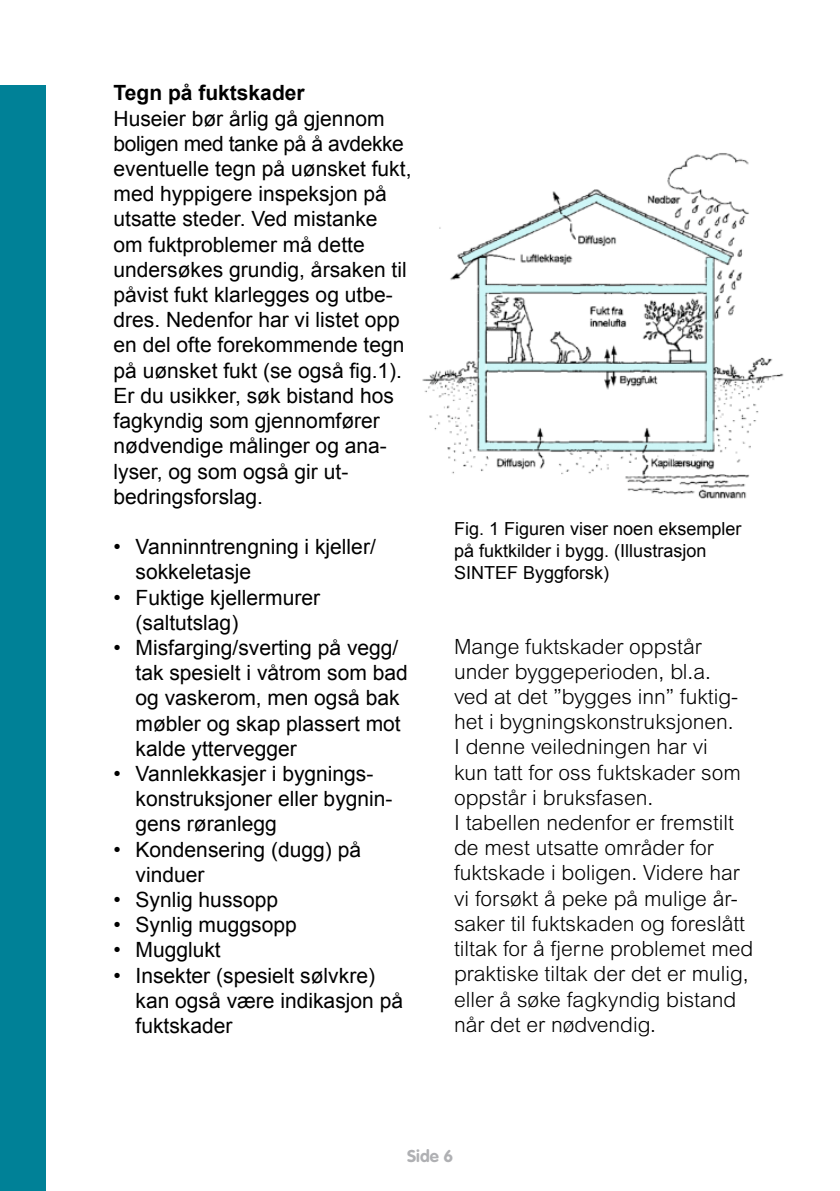
<style>
.page{position:relative;width:840px;height:1191px;background:#fff}
.page>*{position:absolute;margin:0;border:0;box-sizing:border-box;transform-origin:0 0}
.t1{font:21px/25.2px "Arial";color:#000}
.t2{font:300 21px/25.2px "Arial";color:#000}
.t3{font:700 21px "Arial";color:#000}
.t4{font:18px/22px "Arial";color:#000}
.t5{font:700 17px "VAG Rounded";color:#afb0b3}
</style>
<div class="page">
<div style="left:0;top:85px;width:45px;height:1106px;background:#008197"></div>
<img style="left:422px;top:153px;width:362px;height:346px">
<p class="t3" style="left:113px;top:79px;width:193px">Tegn på fuktskader</p>
<p class="t1" style="left:113px;top:106px;width:299px">Huseier bør årlig gå gjennom boligen med tanke på å avdekke eventuelle tegn på uønsket fukt, med hyppigere inspeksjon på utsatte steder. Ved mistanke om fuktproblemer må dette undersøkes grundig, årsaken til påvist fukt klarlegges og utbe&shy;dres. Nedenfor har vi listet opp en del ofte forekommende tegn på uønsket fukt (se også fig.1).<br>Er du usikker, søk bistand hos fagkyndig som gjennomfører nødvendige målinger og ana&shy;lyser, og som også gir ut&shy;bedringsforslag.</p>
<p class="t1" style="left:135px;top:534px;width:242px;text-indent:-22px">• Vanninntrengning i kjeller/ sokkeletasje</p>
<p class="t1" style="left:135px;top:585px;width:186px;text-indent:-22px">• Fuktige kjellermurer (saltutslag)</p>
<p class="t1" style="left:135px;top:635px;width:273px;text-indent:-22px">• Misfarging/sverting på vegg/ tak spesielt i våtrom som bad og vaskerom, men også bak møbler og skap plassert mot kalde yttervegger</p>
<p class="t1" style="left:135px;top:761px;width:258px;text-indent:-22px">• Vannlekkasjer i bygnings&shy;konstruksjoner eller bygnin&shy;gens røranlegg</p>
<p class="t1" style="left:135px;top:837px;width:227px;text-indent:-22px">• Kondensering (dugg) på vinduer</p>
<p class="t1" style="left:113px;top:887px;width:166px">• Synlig hussopp</p>
<p class="t1" style="left:113px;top:912px;width:185px">• Synlig muggsopp</p>
<p class="t1" style="left:113px;top:937px;width:109px">• Mugglukt</p>
<p class="t1" style="left:135px;top:963px;width:269px;text-indent:-22px">• Insekter (spesielt sølvkre) kan også være indikasjon på fuktskader</p>
<p class="t4" style="left:454px;top:518px;width:289px">Fig. 1 Figuren viser noen eksempler på fuktkilder i bygg. (Illustrasjon<br>SINTEF Byggforsk)</p>
<p class="t2" style="left:454px;top:633px;width:301px">Mange fuktskader oppstår under byggeperioden, bl.a.<br>ved at det ”bygges inn” fuktig&shy;het i bygningskonstruksjonen.<br>I denne veiledningen har vi<br>kun tatt for oss fuktskader som oppstår i bruksfasen.<br>I tabellen nedenfor er fremstilt de mest utsatte områder for fuktskade i boligen. Videre har vi forsøkt å peke på mulige år&shy;saker til fuktskaden og foreslått tiltak for å fjerne problemet med praktiske tiltak der det er mulig, eller å søke fagkyndig bistand når det er nødvendig.</p>
<p class="t5" style="left:407px;top:1145px;width:47px">Side 6</p>
</div>
